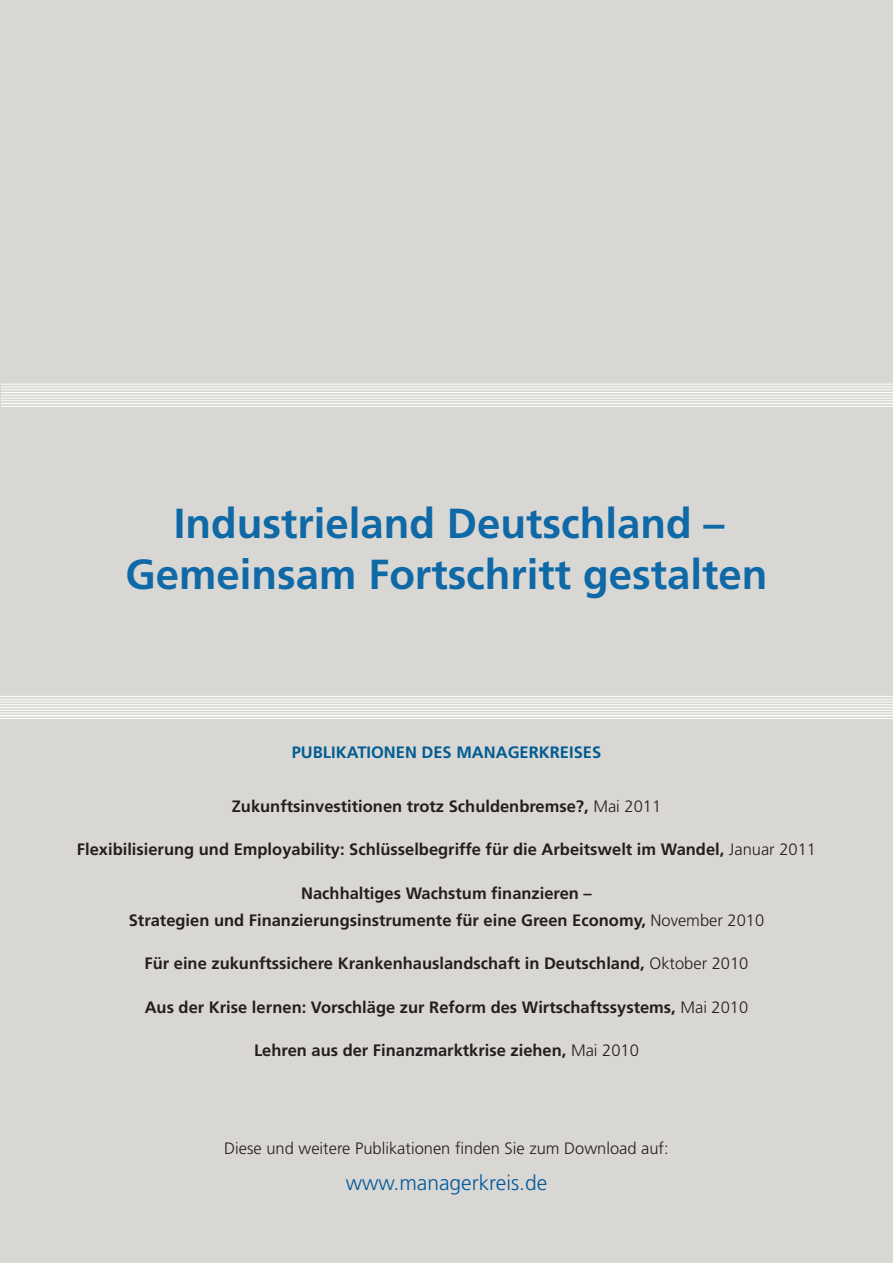
<style>
.page{position:relative;width:893px;height:1263px;background:#d9d7d3}
.page>*{position:absolute;margin:0;border:0;box-sizing:border-box;transform-origin:0 0}
.t1{font:700 42px/51px "Frutiger";color:#0f69a7;text-align:center}
.t2{font:300 21px "Frutiger";color:#005a9c}
.t3{font:700 16.5px/27px "Frutiger";color:#231f20;text-align:center}
.t4{font:300 16.5px "Frutiger";color:#231f20}
.t5{font:700 16.5px "Frutiger";color:#005c93}
.s1{font-weight:300}
</style>
<div class="page">
<hr style="left:1px;top:406px;width:892px;height:1px;background:#fff">
<hr style="left:1px;top:403px;width:892px;height:1px;background:#fff">
<hr style="left:1px;top:400px;width:892px;height:1px;background:#fff">
<hr style="left:1px;top:398px;width:892px;height:1px;background:#fff">
<hr style="left:1px;top:395px;width:892px;height:1px;background:#fff">
<hr style="left:1px;top:392px;width:892px;height:1px;background:#fff">
<hr style="left:1px;top:389px;width:892px;height:1px;background:#fff">
<hr style="left:1px;top:387px;width:892px;height:1px;background:#fff">
<hr style="left:1px;top:384px;width:892px;height:1px;background:#fff">
<hr style="left:0;top:718px;width:893px;height:1px;background:#fff">
<hr style="left:0;top:715px;width:893px;height:1px;background:#fff">
<hr style="left:0;top:713px;width:893px;height:1px;background:#fff">
<hr style="left:0;top:710px;width:893px;height:1px;background:#fff">
<hr style="left:0;top:707px;width:893px;height:1px;background:#fff">
<hr style="left:0;top:704px;width:893px;height:1px;background:#fff">
<hr style="left:0;top:702px;width:893px;height:1px;background:#fff">
<hr style="left:0;top:699px;width:893px;height:1px;background:#fff">
<hr style="left:0;top:696px;width:893px;height:1px;background:#fff">
<h1 class="t1" style="left:126px;top:501px;width:643px">Industrieland Deutschland –<br>Gemeinsam Fortschritt gestalten</h1>
<p class="t5" style="left:292px;top:745px;width:311px">PUBLIKATIONEN DES MANAGERKREISES</p>
<p class="t3" style="left:232px;top:794px;width:431px">Zukunftsinvestitionen trotz Schuldenbremse?, <span class="s1">Mai 2011</span></p>
<p class="t3" style="left:77px;top:837px;width:741px">Flexibilisierung und Employability: Schlüsselbegriffe für die Arbeitswelt im Wandel, <span class="s1">Januar 2011</span></p>
<p class="t3" style="left:129px;top:881px;width:637px">Nachhaltiges Wachstum finanzieren –<br>Strategien und Finanzierungsinstrumente für eine Green Economy, <span class="s1">November 2010</span></p>
<p class="t3" style="left:145px;top:951px;width:605px">Für eine zukunftssichere Krankenhauslandschaft in Deutschland, <span class="s1">Oktober 2010</span></p>
<p class="t3" style="left:145px;top:995px;width:605px">Aus der Krise lernen: Vorschläge zur Reform des Wirtschaftssystems, <span class="s1">Mai 2010</span></p>
<p class="t3" style="left:254px;top:1038px;width:386px">Lehren aus der Finanzmarktkrise ziehen, <span class="s1">Mai 2010</span></p>
<p class="t4" style="left:224px;top:1141px;width:446px">Diese und weitere Publikationen finden Sie zum Download auf:</p>
<p class="t2" style="left:346px;top:1174px;width:203px">www.managerkreis.de</p>
</div>
